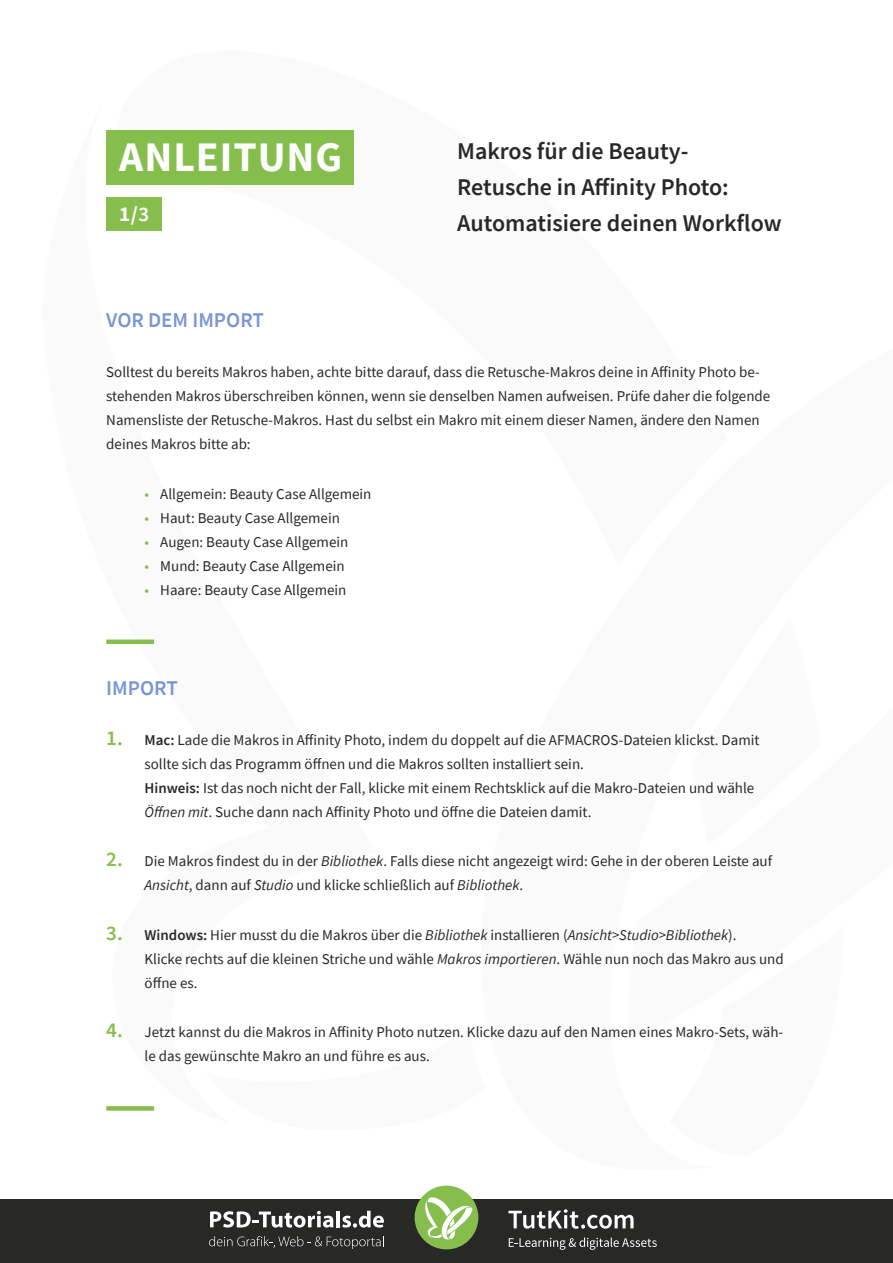
<style>
.page{position:relative;width:893px;height:1263px;background:#fff}
.page>*{position:absolute;margin:0;border:0;box-sizing:border-box;transform-origin:0 0}
.t1{font:700 42px "Source Sans Pro";letter-spacing:.02em;color:#fff}
.t2{font:600 24px/36px "Source Sans Pro";color:#282827}
.t3{font:600 21px "Source Sans Pro";color:#7796d2}
.t4{font:700 21px "Source Sans Pro";color:#fff}
.t5{font:15px/24px "Source Sans Pro";color:#282827}
.s1{font-weight:600}
.s2{color:#85be4c}
.s3{font-weight:600;font-size:21px;color:#85be4c}
.s4{font-style:italic}
</style>
<div class="page">
<div style="left:0;top:1199px;width:893px;height:64px;background:#282827"></div>
<div style="left:415px;top:1185px;width:63px;height:64px;background:#85be4c;border-radius:50%"></div>
<svg style="left:425px;top:1196px;width:48px;height:43px"></svg>
<svg style="left:509px;top:1237px;width:148px;height:13px"></svg>
<svg style="left:508px;top:1209px;width:126px;height:20px"></svg>
<svg style="left:210px;top:1211px;width:123px;height:16px"></svg>
<hr style="left:336px;top:1211px;width:4px;height:16px;background:#fff">
<svg style="left:342px;top:1211px;width:42px;height:16px"></svg>
<svg style="left:209px;top:1236px;width:175px;height:13px"></svg>
<div style="left:106px;top:197px;width:55px;height:34px;background:#85be4c"></div>
<div style="left:106px;top:131px;width:248px;height:54px;background:#85be4c"></div>
<div style="left:106px;top:639px;width:48px;height:5px;background:#85be4c"></div>
<div style="left:106px;top:1106px;width:48px;height:5px;background:#85be4c"></div>
<h1 class="t1" style="left:119px;top:128px;width:225px">ANLEITUNG</h1>
<h2 class="t2" style="left:457px;top:133px;width:326px">Makros für die Beauty-<br>Retusche in Affinity Photo:<br>Automatisiere deinen Workflow</h2>
<h3 class="t4" style="left:119px;top:200px;width:32px">1/<span class="s1">3</span></h3>
<h3 class="t3" style="left:106px;top:307px;width:159px">VOR DEM IMPORT</h3>
<p class="t5" style="left:106px;top:360px;width:665px">Solltest du bereits Makros haben, achte bitte darauf, dass die Retusche-Makros deine in Affinity Photo be&shy;stehenden Makros überschreiben können, wenn sie denselben Namen aufweisen. Prüfe daher die folgende Namensliste der Retusche-Makros. Hast du selbst ein Makro mit einem dieser Namen, ändere den Namen deines Makros bitte ab:</p>
<p class="t5" style="left:145px;top:481px;width:228px"><span class="s2">•</span> Allgemein: Beauty Case Allgemein</p>
<p class="t5" style="left:145px;top:505px;width:197px"><span class="s2">•</span> Haut: Beauty Case Allgemein</p>
<p class="t5" style="left:145px;top:529px;width:205px"><span class="s2">•</span> Augen: Beauty Case Allgemein</p>
<p class="t5" style="left:145px;top:553px;width:202px"><span class="s2">•</span> Mund: Beauty Case Allgemein</p>
<p class="t5" style="left:145px;top:577px;width:203px"><span class="s2">•</span> Haare: Beauty Case Allgemein</p>
<h3 class="t3" style="left:106px;top:674px;width:73px">IMPORT</h3>
<p class="t5" style="left:145px;top:727px;width:617px;text-indent:-38px"><span class="s3">1.</span> <span class="s1">Mac:</span> Lade die Makros in Affinity Photo, indem du doppelt auf die AFMACROS-Dateien klickst. Damit sollte sich das Programm öffnen und die Makros sollten installiert sein.<br><span class="s1">Hinweis:</span> Ist das noch nicht der Fall, klicke mit einem Rechtsklick auf die Makro-Dateien und wähle <span class="s4">Öffnen mit</span>. Suche dann nach Affinity Photo und öffne die Dateien damit.</p>
<p class="t5" style="left:145px;top:849px;width:629px;text-indent:-38px"><span class="s3">2.</span> Die Makros findest du in der <span class="s4">Bibliothek</span>. Falls diese nicht angezeigt wird: Gehe in der oberen Leiste auf<br><span class="s4">Ansicht</span>, dann auf <span class="s4">Studio</span> und klicke schließlich auf <span class="s4">Bibliothek</span>.</p>
<p class="t5" style="left:145px;top:922px;width:641px;text-indent:-38px"><span class="s3">3.</span> <span class="s1">Windows:</span> Hier musst du die Makros über die <span class="s4">Bibliothek</span> installieren (<span class="s4">Ansicht&gt;Studio&gt;Bibliothek</span>).<br>Klicke rechts auf die kleinen Striche und wähle <span class="s4">Makros importieren</span>. Wähle nun noch das Makro aus und öffne es.</p>
<p class="t5" style="left:145px;top:1020px;width:640px;text-indent:-38px"><span class="s3">4.</span> Jetzt kannst du die Makros in Affinity Photo nutzen. Klicke dazu auf den Namen eines Makro-Sets, wäh&shy;le das gewünschte Makro an und führe es aus.</p>
</div>
